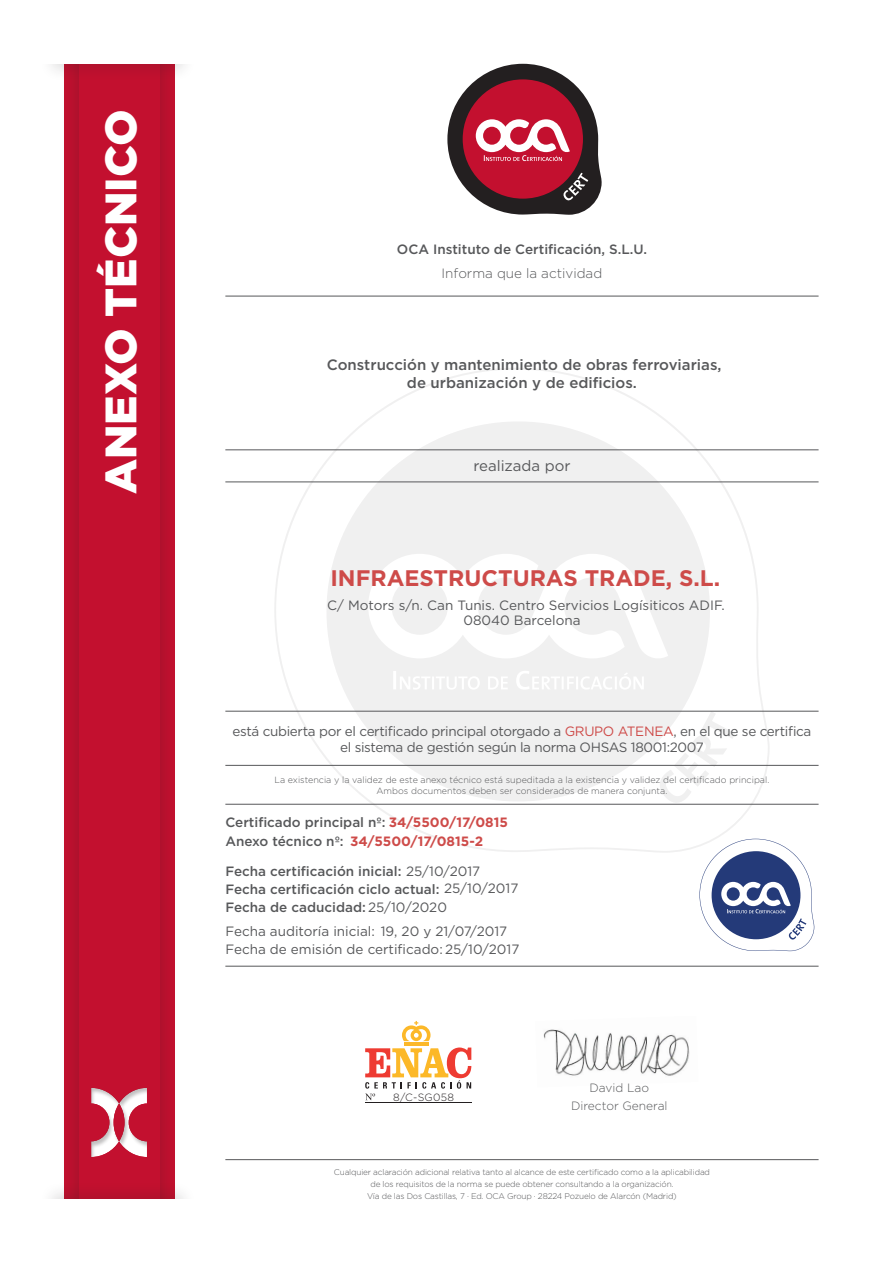
<style>
.page{position:relative;width:893px;height:1263px;background:#fff}
.page>*{position:absolute;margin:0;border:0;box-sizing:border-box;transform-origin:0 0}
.t1{font:900 43.95px "Gotham";color:#fff}
.t2{font:700 22.5px "Gotham";color:#ce4b49}
.t3{font:500 15px/18px "Gotham";color:#57585a;text-align:center}
.t4{font:15px "Gotham";color:#57585a}
.t5{font:13.5px/16.2px "Gotham";letter-spacing:-.015em;color:#57585a}
.t6{font:500 13.5px/18px "Gotham";color:#57585a}
.t7{font:700 13.5px/19.2px "Gotham";color:#ce4b49}
.t8{font:300 13.5px "Gotham";color:#57585a}
.t9{font:300 12px "Gotham";color:#57585a}
.t10{font:300 10.5px "Gotham";letter-spacing:.025em;color:#231f20}
.t11{font:300 9px/10.8px "Gotham";color:#57585a;text-align:center}
.t12{font:300 8.25px/12px "Gotham";letter-spacing:-.02em;color:#57585a;text-align:center}
.s1{color:#ce4b49}
.s2{font-weight:500;color:#57585a}
.s3{font-weight:400}
</style>
<div class="page">
<img style="left:543px;top:1029px;width:147px;height:47px">
<svg style="left:274px;top:368px;width:496px;height:485px"></svg>
<div style="left:326px;top:421px;width:384px;height:380px;background:#f0f0f0;border-radius:50%"></div>
<svg style="left:368px;top:554px;width:300px;height:104px"></svg>
<svg style="left:393px;top:671px;width:251px;height:18px"></svg>
<svg style="left:657px;top:712px;width:78px;height:94px"></svg>
<div style="left:60px;top:0;width:118px;height:1263px;background:#231f20;opacity:.26"></div>
<div style="left:79px;top:0;width:80px;height:1263px;background:#c3102f"></div>
<div style="left:89px;top:1086px;width:59px;height:72px;background:#231f20;opacity:.28"></div>
<div style="left:39px;top:1180px;width:158px;height:83px;background:#231f20;opacity:.15"></div>
<div style="left:39px;top:0;width:158px;height:82px;background:#231f20;opacity:.15"></div>
<div style="left:0;top:0;width:236px;height:64px;background:#fff"></div>
<div style="left:0;top:1199px;width:236px;height:64px;background:#fff"></div>
<svg style="left:447px;top:64px;width:155px;height:151px"></svg>
<hr style="left:225px;top:1159px;width:594px;height:1px;background:#57585a">
<hr style="left:225px;top:765px;width:594px;height:1px;background:#57585a">
<hr style="left:225px;top:481px;width:594px;height:1px;background:#57585a">
<hr style="left:225px;top:449px;width:594px;height:1px;background:#57585a">
<hr style="left:225px;top:296px;width:594px;height:1px;background:#57585a">
<hr style="left:225px;top:711px;width:594px;height:1px;background:#57585a">
<hr style="left:225px;top:804px;width:594px;height:1px;background:#57585a">
<hr style="left:225px;top:966px;width:594px;height:1px;background:#57585a">
<hr style="left:404px;top:1042px;width:24px;height:4px;background:#fcb828">
<svg style="left:402px;top:1021px;width:29px;height:20px"></svg>
<hr style="left:365px;top:1102px;width:106px;height:1px;background:#231f20">
<svg style="left:365px;top:1047px;width:106px;height:53px"></svg>
<svg style="left:699px;top:839px;width:115px;height:112px"></svg>
<h1 class="t1" style="left:91px;top:494px;width:386px;rotate:-90deg">ANEXO TÉCNICO</h1>
<p class="t6" style="left:397px;top:240px;width:252px">OCA Instituto de Certificación, S.L.U.</p>
<p class="t8" style="left:442px;top:264px;width:162px">Informa que la actividad</p>
<p class="t3" style="left:327px;top:356px;width:396px">Construcción y mantenimiento de obras ferroviarias, de urbanización y de edificios.</p>
<p class="t4" style="left:473px;top:456px;width:99px">realizada por</p>
<h2 class="t2" style="left:330px;top:563px;width:391px">INFRAESTRUCTURAS TRADE, S.L.</h2>
<p class="t5" style="left:463px;top:598px;width:263px;line-height:15px;text-indent:-136px">C/ Motors s/n. Can Tunis. Centro Servicios Logísiticos ADIF.<br>08040 Barcelona</p>
<p class="t5" style="left:233px;top:723px;width:580px;text-align:center">está cubierta por el certificado principal otorgado a <span class="s1">GRUPO ATENEA</span>, en el que se certifica el sistema de gestión según la norma OHSAS 18001:2007</p>
<p class="t11" style="left:274px;top:774px;width:496px">La existencia y la validez de este anexo técnico está supeditada a la existencia y validez del certificado principal.<br>Ambos documentos deben ser considerados de manera conjunta.</p>
<p class="t7" style="left:350px;top:812px;width:159px;text-indent:-125px"><span class="s2">Certificado principal nº:</span> 34/5500/17/0815<br>34/5500/17/0815-2</p>
<p class="t6" style="left:225px;top:832px;width:120px">Anexo técnico nº:</p>
<p class="t6" style="left:225px;top:861px;width:294px">Fecha certificación inicial: <span class="s3">25/10/2017<br></span>Fecha certificación ciclo actual: <span class="s3">25/10/2017<br></span>Fecha de caducidad:<span class="s3">25/10/2020</span></p>
<p class="t5" style="left:225px;top:921px;width:296px;line-height:18px">Fecha auditoría inicial: 19, 20 y 21/07/2017<br>Fecha de emisión de certificado: 25/10/2017</p>
<p class="t10" style="left:393px;top:1091px;width:62px">8/C-SG058</p>
<p class="t9" style="left:589px;top:1080px;width:61px">David Lao</p>
<p class="t9" style="left:571px;top:1098px;width:98px">Director General</p>
<p class="t12" style="left:334px;top:1165px;width:378px">Cualquier aclaración adicional relativa tanto al alcance de este certificado como a la aplicabilidad de los requisitos de la norma se puede obtener consultando a la organización.<br>Vía de las Dos Castillas, 7 · Ed. OCA Group · 28224 Pozuelo de Alarcón (Madrid)</p>
</div>
